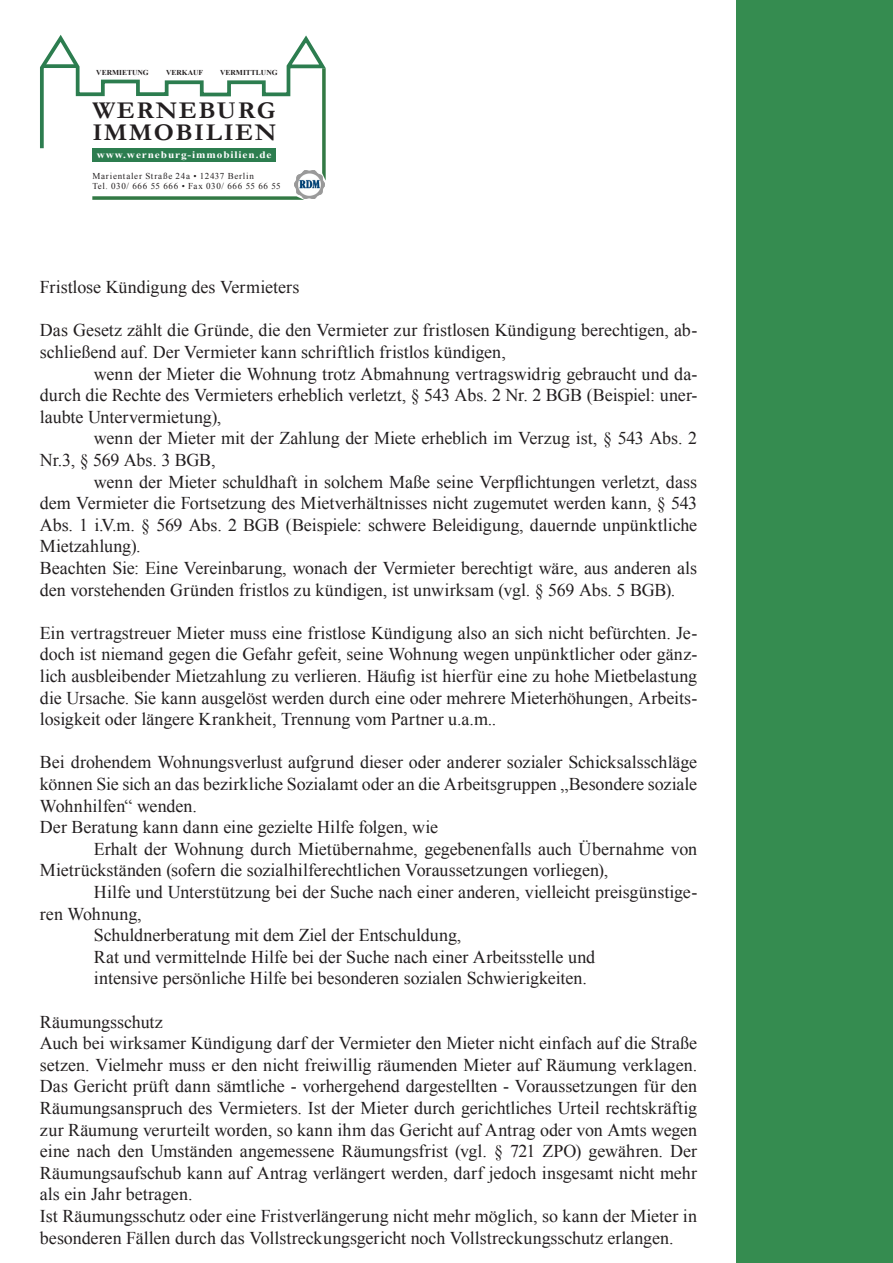
<style>
.page{position:relative;width:893px;height:1263px;background:#fff}
.page>*{position:absolute;margin:0;border:0;box-sizing:border-box;transform-origin:0 0}
.t1{font:700 24.3px/21.8px "Garamond";letter-spacing:.06em;color:#231f20;scale:1.05 1}
.t2{font:18px/21.6px "Times New Roman";letter-spacing:-.005em;color:#231f20}
.t3{font:700 9.9px "Times New Roman";letter-spacing:.08em;color:#fff;scale:1.14 1}
.t4{font:9px/9.8px "Times New Roman";letter-spacing:.08em;color:#231f20}
.t5{font:700 7.5px "Times New Roman";color:#231f20}
</style>
<div class="page">
<div style="left:737px;top:0;width:156px;height:1263px;background:#358c50"></div>
<svg style="left:40px;top:35px;width:286px;height:146px"></svg>
<div style="left:92px;top:148px;width:184px;height:13px;background:#2c7d4f"></div>
<img style="left:294px;top:170px;width:30px;height:28px">
<svg style="left:92px;top:196px;width:212px;height:4px"></svg>
<p class="t5" style="left:96px;top:67px;width:54px">VERMIETUNG</p>
<p class="t5" style="left:166px;top:67px;width:39px">VERKAUF</p>
<p class="t5" style="left:220px;top:67px;width:59px">VERMITTLUNG</p>
<h1 class="t1" style="left:92px;top:100px;width:177px">WERNEBURG<br>IMMOBILIEN</h1>
<p class="t3" style="left:97px;top:148px;width:155px">WWW.WERNEBURG-IMMOBILIEN.DE</p>
<p class="t4" style="left:92px;top:171px;width:190px">Marientaler Straße 24a • 12437 Berlin<br>Tel. 030/ 666 55 666 • Fax 030/ 666 55 66 55</p>
<p class="t2" style="left:40px;top:276px;width:261px">Fristlose Kündigung des Vermieters</p>
<p class="t2" style="left:40px;top:319px;width:659px">Das Gesetz zählt die Gründe, die den Vermieter zur fristlosen Kündigung berechtigen, ab&shy;schließend auf. Der Vermieter kann schriftlich fristlos kündigen,</p>
<p class="t2" style="left:40px;top:362px;width:659px;text-align:justify;text-indent:54px">wenn der Mieter die Wohnung trotz Abmahnung vertragswidrig gebraucht und da&shy;durch die Rechte des Vermieters erheblich verletzt, § 543 Abs. 2 Nr. 2 BGB (Beispiel: uner&shy;laubte Untervermietung),</p>
<p class="t2" style="left:40px;top:427px;width:659px;text-indent:54px">wenn der Mieter mit der Zahlung der Miete erheblich im Verzug ist, § 543 Abs. 2<br>Nr.3, § 569 Abs. 3 BGB,</p>
<p class="t2" style="left:40px;top:470px;width:659px;text-indent:54px">wenn der Mieter schuldhaft in solchem Maße seine Verpflichtungen verletzt, dass dem Vermieter die Fortsetzung des Mietverhältnisses nicht zugemutet werden kann, § 543<br>Abs. 1 i.V.m. § 569 Abs. 2 BGB (Beispiele: schwere Beleidigung, dauernde unpünktliche Mietzahlung).<br>Beachten Sie: Eine Vereinbarung, wonach der Vermieter berechtigt wäre, aus anderen als den vorstehenden Gründen fristlos zu kündigen, ist unwirksam (vgl. § 569 Abs. 5 BGB).</p>
<p class="t2" style="left:40px;top:622px;width:659px;text-align:justify">Ein vertragstreuer Mieter muss eine fristlose Kündigung also an sich nicht befürchten. Je&shy;doch ist niemand gegen die Gefahr gefeit, seine Wohnung wegen unpünktlicher oder gänz&shy;lich ausbleibender Mietzahlung zu verlieren. Häufig ist hierfür eine zu hohe Mietbelastung die Ursache. Sie kann ausgelöst werden durch eine oder mehrere Mieterhöhungen, Arbeits&shy;losigkeit oder längere Krankheit, Trennung vom Partner u.a.m..</p>
<p class="t2" style="left:40px;top:751px;width:659px">Bei drohendem Wohnungsverlust aufgrund dieser oder anderer sozialer Schicksalsschläge können Sie sich an das bezirkliche Sozialamt oder an die Arbeitsgruppen „Besondere soziale Wohnhilfen“ wenden.<br>Der Beratung kann dann eine gezielte Hilfe folgen, wie</p>
<p class="t2" style="left:40px;top:838px;width:659px;text-indent:54px">Erhalt der Wohnung durch Mietübernahme, gegebenenfalls auch Übernahme von<br>Mietrückständen (sofern die sozialhilferechtlichen Voraussetzungen vorliegen),</p>
<p class="t2" style="left:94px;top:881px;width:605px">Hilfe und Unterstützung bei der Suche nach einer anderen, vielleicht preisgünstige-</p>
<p class="t2" style="left:40px;top:902px;width:103px">ren Wohnung,</p>
<p class="t2" style="left:94px;top:924px;width:369px">Schuldnerberatung mit dem Ziel der Entschuldung,</p>
<p class="t2" style="left:94px;top:946px;width:503px">Rat und vermittelnde Hilfe bei der Suche nach einer Arbeitsstelle und</p>
<p class="t2" style="left:94px;top:967px;width:495px">intensive persönliche Hilfe bei besonderen sozialen Schwierigkeiten.</p>
<p class="t2" style="left:40px;top:1010px;width:659px">Räumungsschutz<br>Auch bei wirksamer Kündigung darf der Vermieter den Mieter nicht einfach auf die Straße setzen. Vielmehr muss er den nicht freiwillig räumenden Mieter auf Räumung verklagen.<br>Das Gericht prüft dann sämtliche - vorhergehend dargestellten - Voraussetzungen für den Räumungsanspruch des Vermieters. Ist der Mieter durch gerichtliches Urteil rechtskräftig zur Räumung verurteilt worden, so kann ihm das Gericht auf Antrag oder von Amts wegen eine nach den Umständen angemessene Räumungsfrist (vgl. § 721 ZPO) gewähren. Der Räumungsaufschub kann auf Antrag verlängert werden, darf jedoch insgesamt nicht mehr als ein Jahr betragen.<br>Ist Räumungsschutz oder eine Fristverlängerung nicht mehr möglich, so kann der Mieter in besonderen Fällen durch das Vollstreckungsgericht noch Vollstreckungsschutz erlangen.</p>
</div>
